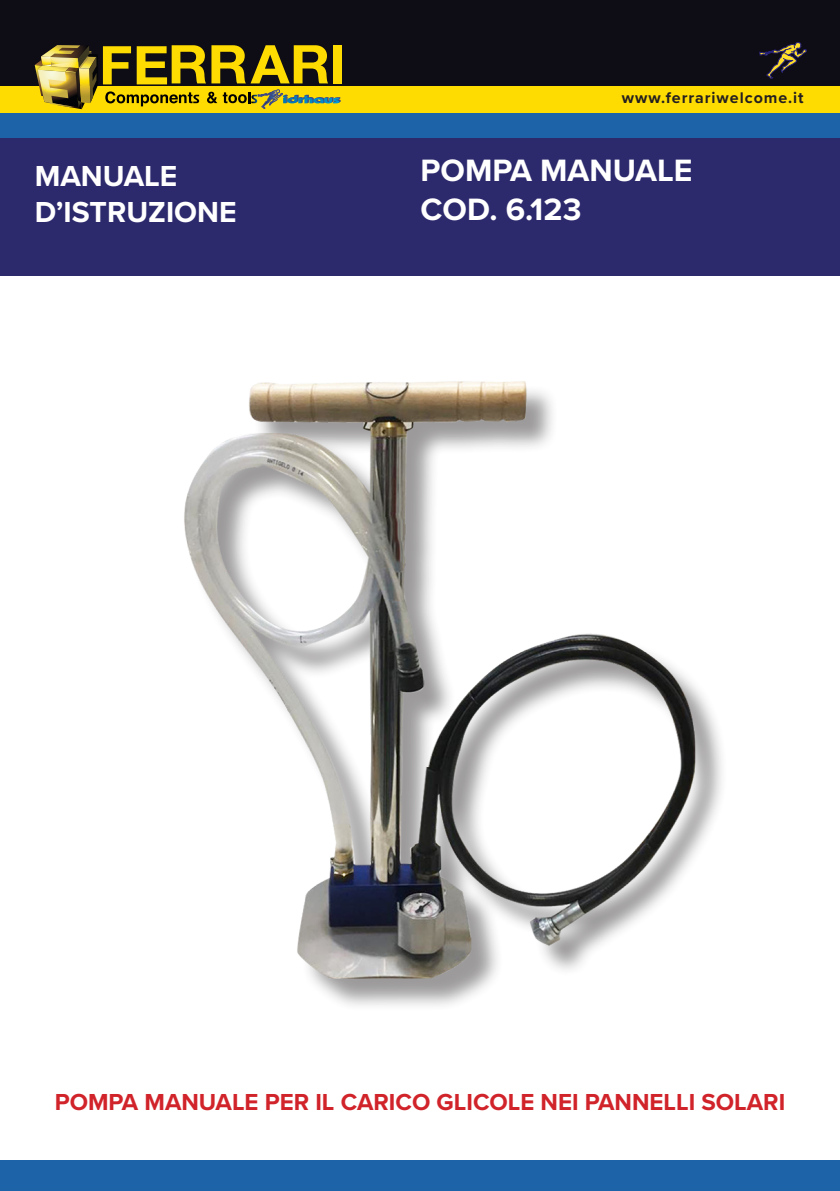
<style>
.page{position:relative;width:840px;height:1191px;background:#fff}
.page>*{position:absolute;margin:0;border:0;box-sizing:border-box;transform-origin:0 0}
.t1{font:700 32px/38.4px "Proxima Nova";color:#fff}
.t2{font:700 30px/36px "Proxima Nova";color:#fff}
.t3{font:700 24px "Proxima Nova";color:#d1232a}
.t4{font:700 16px "Proxima Nova";letter-spacing:.06em;color:#231f20}
</style>
<div class="page">
<div style="left:0;top:86px;width:839px;height:27px;background:#ffdc01"></div>
<div style="left:0;top:1159px;width:839px;height:32px;background:#1c63a7"></div>
<div style="left:0;top:113px;width:839px;height:27px;background:#1c63a7"></div>
<div style="left:0;top:138px;width:839px;height:138px;background:#2c296d"></div>
<div style="left:0;top:0;width:839px;height:86px;background:#0e0c14"></div>
<div style="left:333px;top:45px;width:9px;height:38px;background:#ffdc01"></div>
<svg style="left:35px;top:45px;width:305px;height:64px"></svg>
<svg style="left:759px;top:42px;width:47px;height:37px"></svg>
<div style="left:188px;top:385px;width:540px;height:627px;background:#231f20;opacity:.45"></div>
<img style="left:184px;top:381px;width:527px;height:631px">
<p class="t4" style="left:621px;top:85px;width:183px">www.ferrariwelcome.it</p>
<p class="t2" style="left:35px;top:158px;width:203px">MANUALE<br>D’ISTRUZIONE</p>
<h1 class="t1" style="left:420px;top:151px;width:273px">POMPA MANUALE<br>COD. 6.123</h1>
<p class="t3" style="left:55px;top:1084px;width:731px">POMPA MANUALE PER IL CARICO GLICOLE NEI PANNELLI SOLARI</p>
</div>
